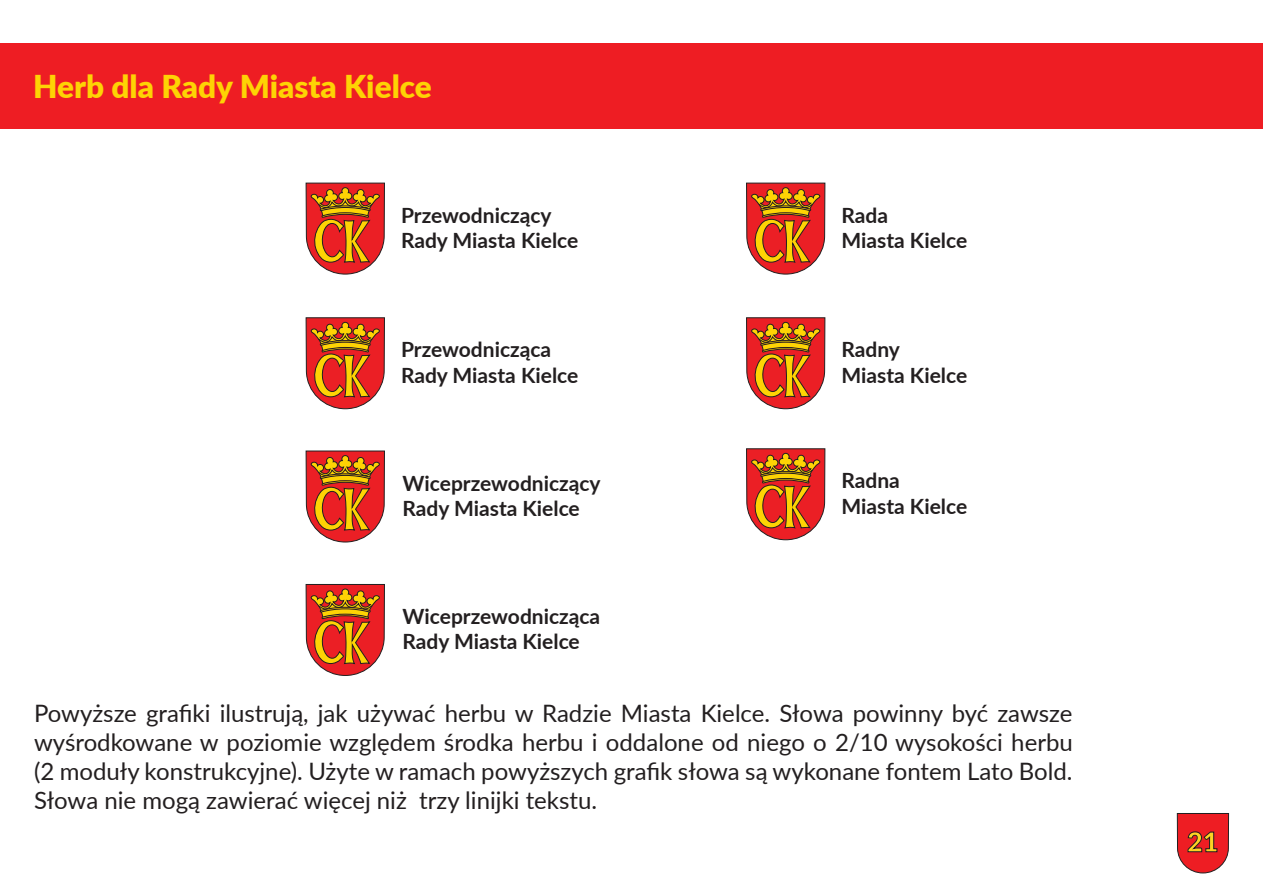
<style>
.page{position:relative;width:1263px;height:893px;background:#fff}
.page>*{position:absolute;margin:0;border:0;box-sizing:border-box;transform-origin:0 0}
.t1{font:900 31.5px "Lato";color:#fed304}
.t2{font:900 27px "Lato";color:#fdd323}
.t3{font:24px/28.8px "Lato";color:#231f20;text-align:justify}
.t4{font:700 21px/25.2px "Lato";color:#231f20}
</style>
<div class="page">
<div style="left:0;top:44px;width:1263px;height:85px;background:#ee1d23"></div>
<svg style="left:1177px;top:813px;width:52px;height:60px;background:#d83035"></svg>
<svg style="left:305px;top:182px;width:80px;height:93px;background:#d05c36"></svg>
<svg style="left:305px;top:450px;width:80px;height:93px;background:#d05c35"></svg>
<svg style="left:305px;top:317px;width:80px;height:93px;background:#d05c35"></svg>
<svg style="left:746px;top:317px;width:80px;height:93px;background:#d05c35"></svg>
<svg style="left:746px;top:448px;width:80px;height:93px;background:#d05c35"></svg>
<svg style="left:746px;top:182px;width:80px;height:93px;background:#d05c36"></svg>
<svg style="left:305px;top:584px;width:80px;height:92px;background:#d05a33"></svg>
<h1 class="t1" style="left:33px;top:62px;width:400px">Herb dla Rady Miasta Kielce</h1>
<p class="t4" style="left:401px;top:201px;width:179px">Przewodniczący<br>Rady Miasta Kielce</p>
<p class="t4" style="left:841px;top:201px;width:127px">Rada<br>Miasta Kielce</p>
<p class="t4" style="left:401px;top:336px;width:179px">Przewodnicząca<br>Rady Miasta Kielce</p>
<p class="t4" style="left:841px;top:336px;width:127px">Radny<br>Miasta Kielce</p>
<p class="t4" style="left:403px;top:469px;width:200px">Wiceprzewodniczący<br>Rady Miasta Kielce</p>
<p class="t4" style="left:403px;top:603px;width:199px">Wiceprzewodnicząca<br>Rady Miasta Kielce</p>
<p class="t4" style="left:841px;top:467px;width:127px">Radna<br>Miasta Kielce</p>
<p class="t3" style="left:34px;top:698px;width:1040px">Powyższe grafiki ilustrują, jak używać herbu w Radzie Miasta Kielce. Słowa powinny być zawsze wyśrodkowane w poziomie względem środka herbu i oddalone od niego o 2/10 wysokości herbu (2 moduły konstrukcyjne). Użyte w ramach powyższych grafik słowa są wykonane fontem Lato Bold.<br>Słowa nie mogą zawierać więcej niż trzy linijki tekstu.</p>
<p class="t2" style="left:1187px;top:822px;width:33px">21</p>
</div>
